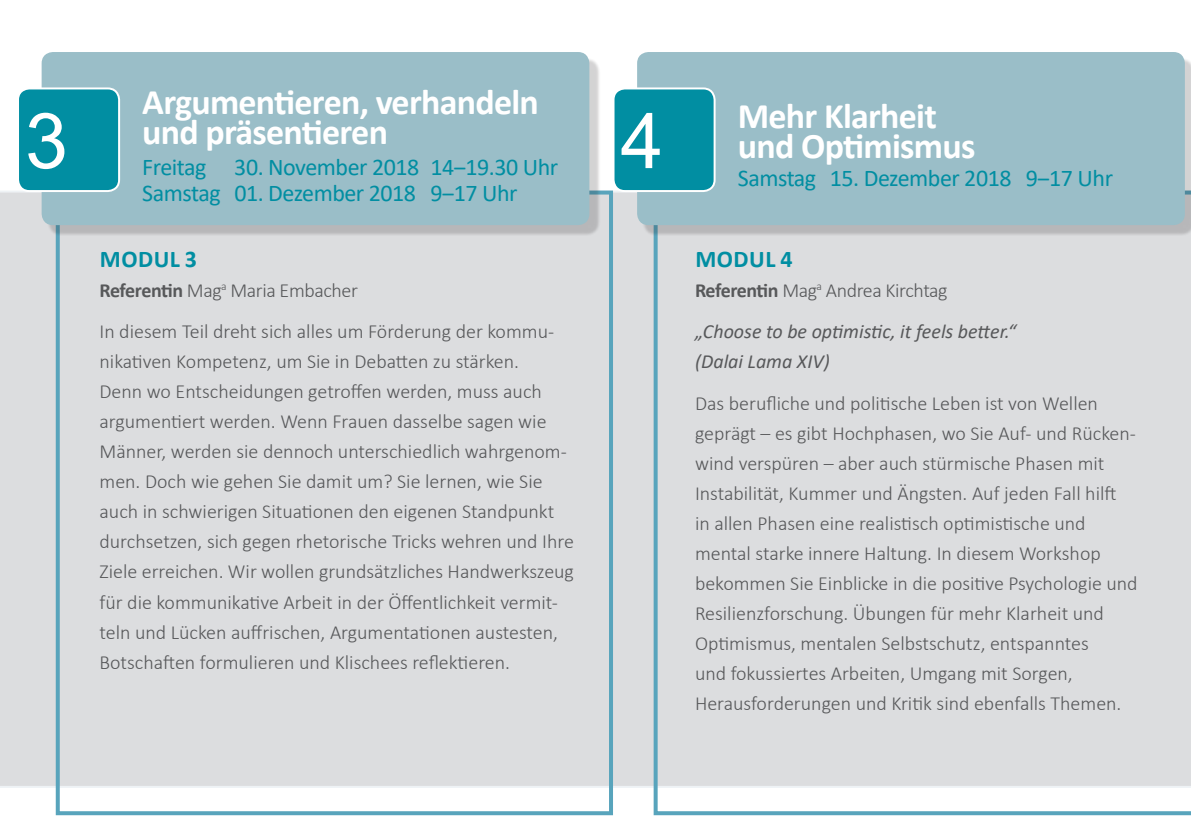
<style>
.page{position:relative;width:1191px;height:840px;background:#fff}
.page>*{position:absolute;margin:0;border:0;box-sizing:border-box;transform-origin:0 0}
.t1{font:77px "Arial";color:#fff}
.t2{font:700 36px/30px "Calibri";letter-spacing:-.02em;color:#fff}
.t3{font:24px/26px "Calibri";letter-spacing:-.02em;color:#018ea2}
.t4{font:700 24px "Calibri";letter-spacing:.02em;color:#018ea2}
.t5{font:300 20px/30px "Calibri";color:#57585a}
.t6{font:italic 20px/41.4px "Calibri";color:#57585a}
.s1{font-weight:700}
.s2{font-weight:700;font-style:normal}
.s3{font-weight:300;font-style:normal}
</style>
<div class="page">
<div style="left:0;top:191px;width:653px;height:596px;background:#dcdddf"></div>
<div style="left:56px;top:190px;width:557px;height:624px;border:4px solid #58a4bc"></div>
<div style="left:653px;top:235px;width:538px;height:579px;background:#dcdddf"></div>
<div style="left:47px;top:58px;width:553px;height:177px;background:#231f20;opacity:.2"></div>
<div style="left:42px;top:52px;width:547px;height:173px;background:#9abec8;border-radius:11px"></div>
<div style="left:18px;top:88px;width:101px;height:103px;background:#018ea2;border-radius:11px"></div>
<div style="left:17px;top:87px;width:103px;height:105px;border:2px solid #fff;border-radius:11px"></div>
<div style="left:642px;top:58px;width:549px;height:177px;background:#231f20;opacity:.2"></div>
<div style="left:637px;top:52px;width:547px;height:173px;background:#9abec8;border-radius:11px"></div>
<div style="left:613px;top:88px;width:101px;height:103px;background:#018ea2;border-radius:11px"></div>
<div style="left:612px;top:87px;width:103px;height:105px;border:2px solid #fff;border-radius:11px"></div>
<h1 class="t1" style="left:25px;top:88px;width:44px">3</h1>
<h2 class="t2" style="left:142px;top:86px;width:398px">Argumentieren, verhandeln und präsentieren</h2>
<p class="t3" style="left:142px;top:154px;width:417px">Freitag 30. November 2018 14‒19.30 Uhr<br>Samstag 01. Dezember 2018 9‒17 Uhr</p>
<p class="t4" style="left:100px;top:242px;width:99px">MODUL 3</p>
<p class="t5" style="left:99px;top:269px;width:455px;line-height:41.4px"><span class="s1">Referentin</span> Mag<sup>a</sup> Maria Embacher<br>In diesem Teil dreht sich alles um Förderung der kommu-</p>
<p class="t5" style="left:99px;top:346px;width:476px">nikativen Kompetenz, um Sie in Debatten zu stärken.<br>Denn wo Entscheidungen getroffen werden, muss auch argumentiert werden. Wenn Frauen dasselbe sagen wie Männer, werden sie dennoch unterschiedlich wahrgenom&shy;men. Doch wie gehen Sie damit um? Sie lernen, wie Sie auch in schwierigen Situationen den eigenen Standpunkt durchsetzen, sich gegen rhetorische Tricks wehren und Ihre Ziele erreichen. Wir wollen grundsätzliches Handwerkszeug für die kommunikative Arbeit in der Öffentlichkeit vermit&shy;teln und Lücken auffrischen, Argumentationen austesten, Botschaften formulieren und Klischees reflektieren.</p>
<h1 class="t1" style="left:620px;top:88px;width:44px">4</h1>
<h2 class="t2" style="left:738px;top:100px;width:239px">Mehr Klarheit und Optimismus</h2>
<p class="t3" style="left:738px;top:164px;width:377px">Samstag 15. Dezember 2018 9‒17 Uhr</p>
<p class="t4" style="left:695px;top:242px;width:99px">MODUL 4</p>
<p class="t6" style="left:695px;top:268px;width:323px"><span class="s2">Referentin</span> <span class="s3">Mag</span><sup>a</sup> <span class="s3">Andrea Kirchtag </span>„Choose to be optimistic, it feels better.“</p>
<p class="t6" style="left:695px;top:340px;width:136px">(Dalai Lama XIV)</p>
<p class="t5" style="left:695px;top:387px;width:444px">Das berufliche und politische Leben ist von Wellen geprägt – es gibt Hochphasen, wo Sie Auf- und Rücken&shy;wind verspüren – aber auch stürmische Phasen mit Instabilität, Kummer und Ängsten. Auf jeden Fall hilft<br>in allen Phasen eine realistisch optimistische und mental starke innere Haltung. In diesem Workshop bekommen Sie Einblicke in die positive Psychologie und Resilienzforschung. Übungen für mehr Klarheit und Optimismus, mentalen Selbstschutz, entspanntes<br>und fokussiertes Arbeiten, Umgang mit Sorgen, Herausforderungen und Kritik sind ebenfalls Themen.</p>
</div>
